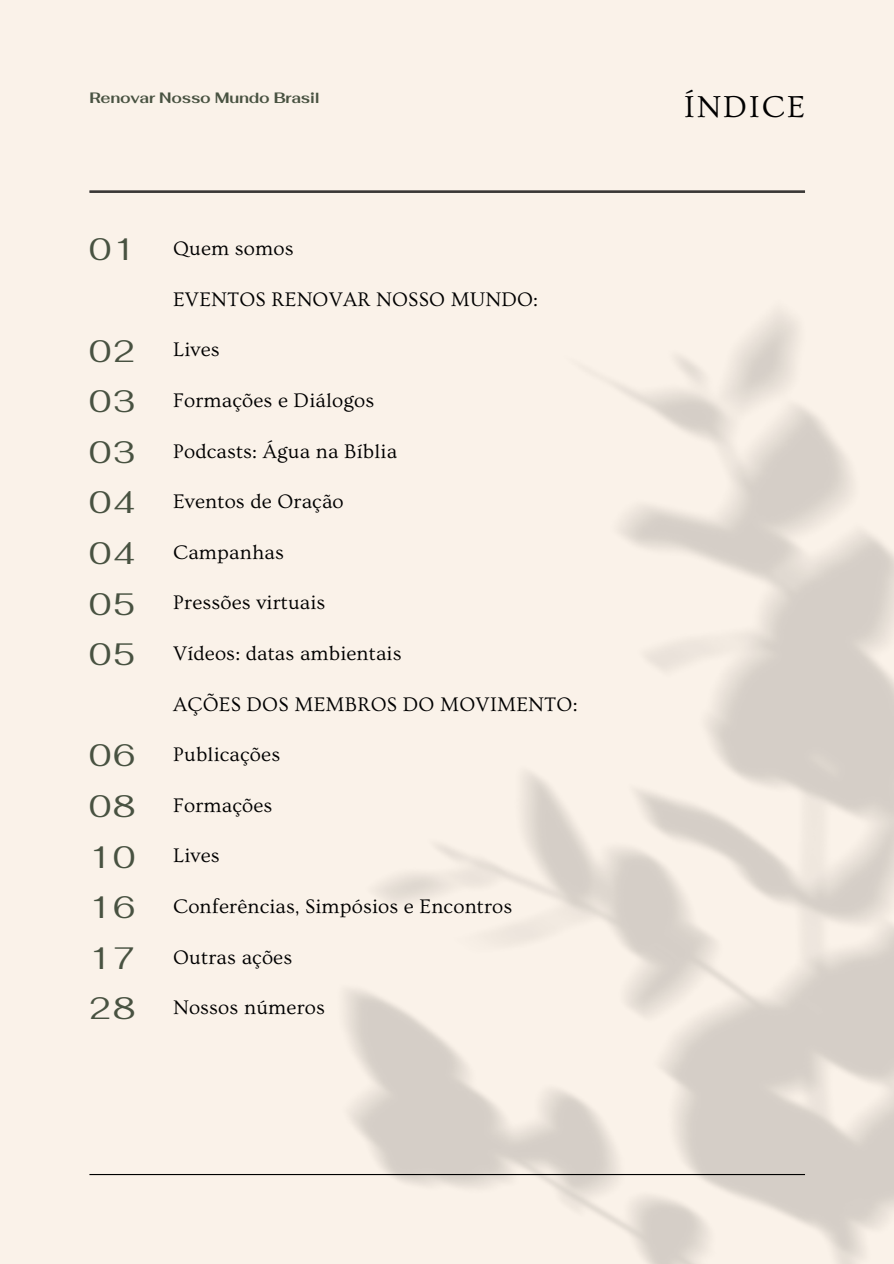
<style>
.page{position:relative;width:894px;height:1264px;background:#fff}
.page>*{position:absolute;margin:0;border:0;box-sizing:border-box;transform-origin:0 0}
.t1{font:31.65px "Ovo";letter-spacing:.07em;color:#000}
.t2{font:30.9px/50.6px "Fahkwang";letter-spacing:.08em;color:#485241;text-align:justify}
.t3{font:20.55px "Ovo";letter-spacing:.01em;color:#000}
.t4{font:700 15px "Fahkwang";letter-spacing:-.015em;color:#485241}
</style>
<div class="page">
<div style="left:0;top:0;width:893px;height:1263px;background:#faf2e9"></div>
<hr style="left:89px;top:190px;width:715px;height:2px;background:#000">
<hr style="left:89px;top:192px;width:715px;height:1px;background:#000">
<hr style="left:89px;top:1173px;width:715px;height:2px;background:#000">
<img style="left:332px;top:313px;width:561px;height:950px">
<p class="t4" style="left:89px;top:87px;width:232px">Renovar Nosso Mundo Brasil</p>
<h2 class="t2" style="left:89px;top:224px;width:47px">01</h2>
<h2 class="t2" style="left:89px;top:325px;width:47px">02<br>03<br>03<br>04<br>04<br>05<br>05</h2>
<h2 class="t2" style="left:89px;top:730px;width:47px">06<br>08<br>10<br>16<br>17<br>28</h2>
<p class="t3" style="left:173px;top:237px;width:122px">Quem somos</p>
<p class="t3" style="left:173px;top:288px;width:366px">EVENTOS RENOVAR NOSSO MUNDO:</p>
<p class="t3" style="left:173px;top:339px;width:48px">Lives</p>
<p class="t3" style="left:173px;top:389px;width:202px">Formações e Diálogos</p>
<p class="t3" style="left:173px;top:440px;width:225px">Podcasts: Água na Bíblia</p>
<p class="t3" style="left:173px;top:490px;width:172px">Eventos de Oração</p>
<p class="t3" style="left:173px;top:541px;width:112px">Campanhas</p>
<p class="t3" style="left:173px;top:591px;width:154px">Pressões virtuais</p>
<p class="t3" style="left:173px;top:642px;width:230px">Vídeos: datas ambientais</p>
<p class="t3" style="left:173px;top:693px;width:406px">AÇÕES DOS MEMBROS DO MOVIMENTO:</p>
<p class="t3" style="left:173px;top:743px;width:108px">Publicações</p>
<p class="t3" style="left:173px;top:794px;width:101px">Formações</p>
<p class="t3" style="left:173px;top:844px;width:48px">Lives</p>
<p class="t3" style="left:173px;top:895px;width:340px">Conferências, Simpósios e Encontros</p>
<p class="t3" style="left:173px;top:945px;width:120px">Outras ações</p>
<p class="t3" style="left:173px;top:996px;width:153px">Nossos números</p>
<h1 class="t1" style="left:683px;top:90px;width:122px">ÍNDICE</h1>
</div>
